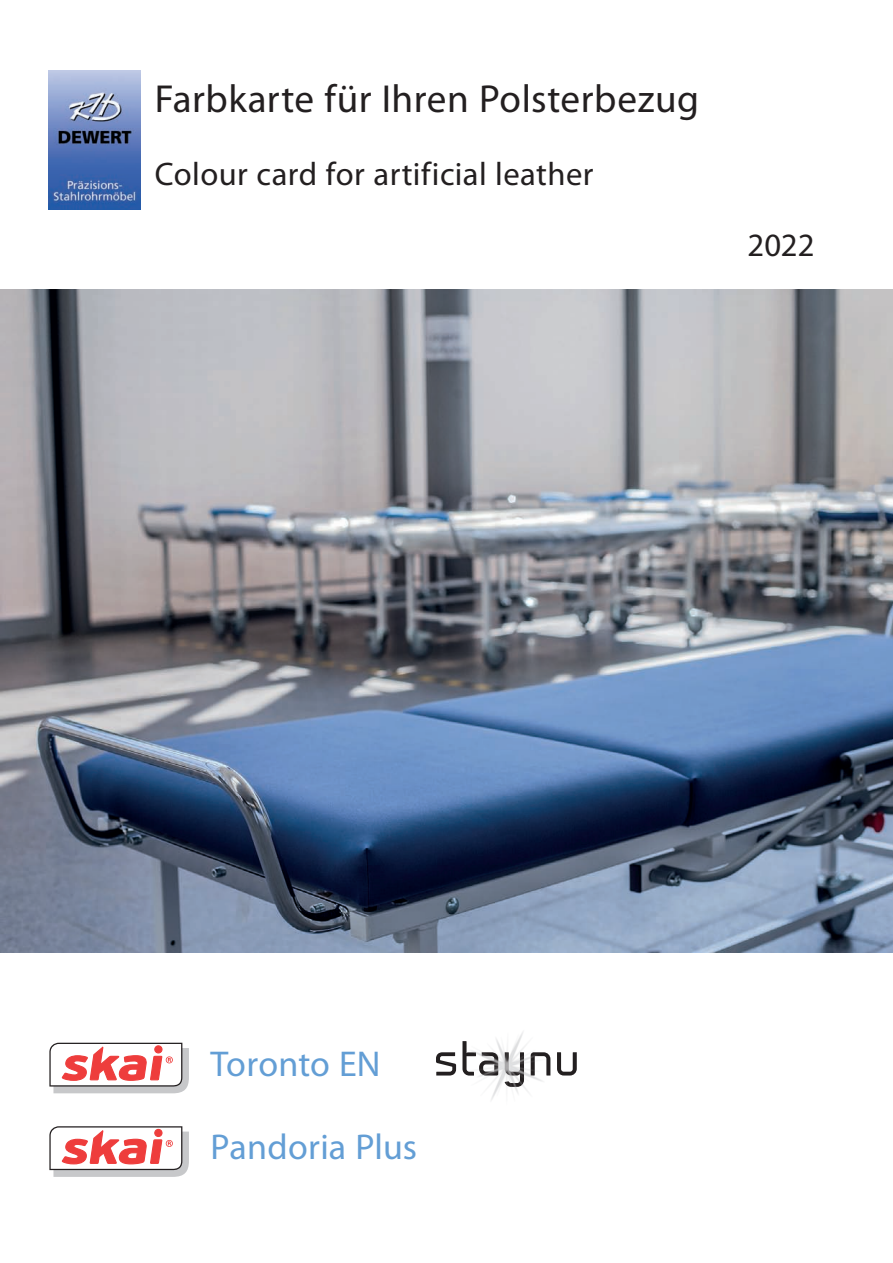
<style>
.page{position:relative;width:893px;height:1263px;background:#fff}
.page>*{position:absolute;margin:0;border:0;box-sizing:border-box;transform-origin:0 0}
.t1{font:39.15px "Myriad Pro";letter-spacing:.015em;color:#231f20}
.Headline_47pt{font:36px "Myriad Pro";letter-spacing:.005em;color:#639ed5}
.t2{font:32.7px "Myriad Pro";letter-spacing:.01em;color:#231f20}
</style>
<div class="page">
<img style="left:0;top:289px;width:893px;height:663px">
<img style="left:49px;top:71px;width:91px;height:138px">
<svg style="left:49px;top:1043px;width:140px;height:50px"></svg>
<svg style="left:49px;top:1126px;width:140px;height:51px"></svg>
<img style="left:467px;top:1032px;width:84px;height:68px">
<svg style="left:436px;top:1052px;width:20px;height:23px"></svg>
<svg style="left:505px;top:1052px;width:19px;height:35px"></svg>
<svg style="left:531px;top:1052px;width:19px;height:23px"></svg>
<svg style="left:557px;top:1052px;width:20px;height:23px"></svg>
<svg style="left:462px;top:1041px;width:36px;height:34px"></svg>
<p class="t1" style="left:155px;top:75px;width:546px">Farbkarte für Ihren Polsterbezug</p>
<p class="t2" style="left:155px;top:154px;width:440px">Colour card for artificial leather</p>
<p class="t2" style="left:747px;top:224px;width:68px">2022</p>
<p class="Headline_47pt" style="left:210px;top:1041px;width:172px">Toronto EN</p>
<p class="Headline_47pt" style="left:210px;top:1125px;width:208px">Pandoria Plus</p>
</div>
